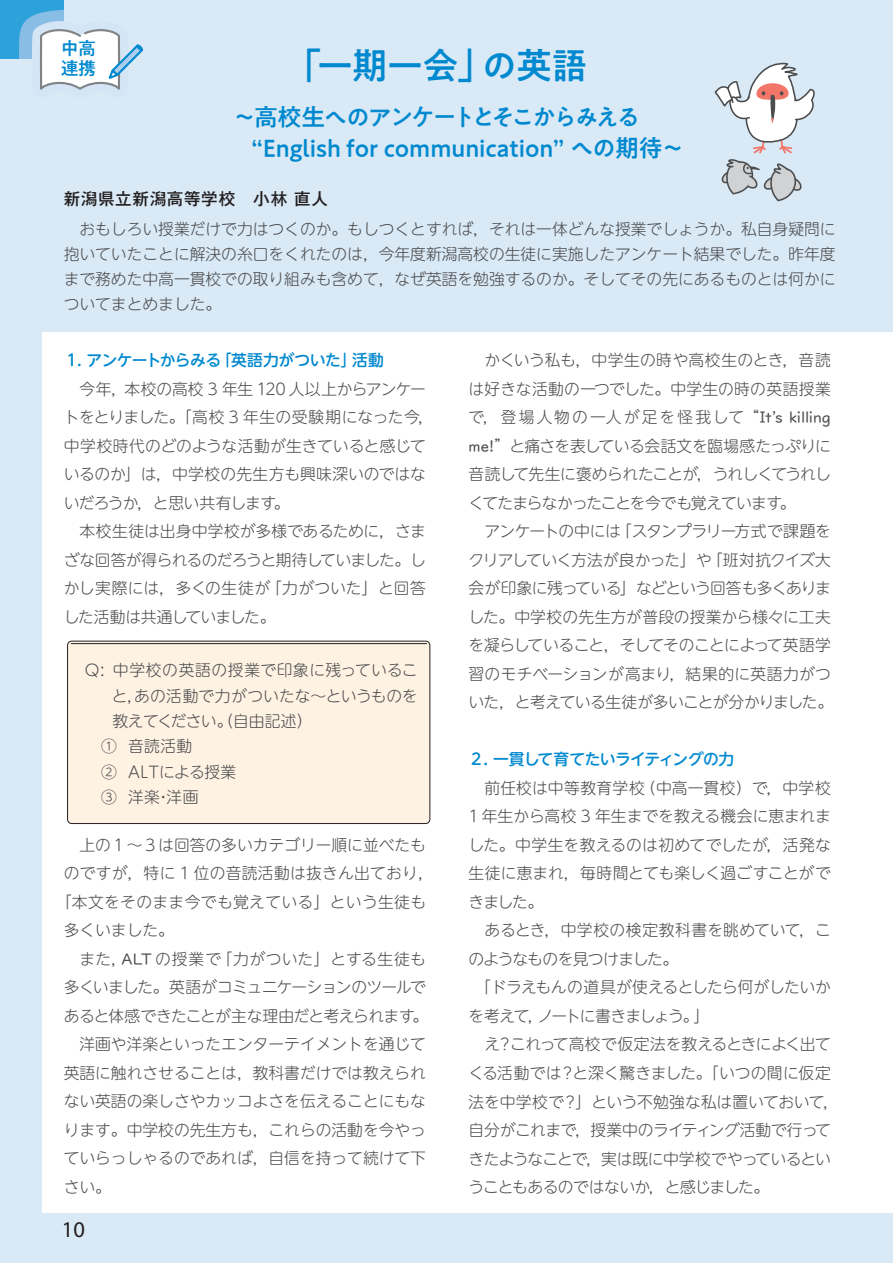
<style>
.page{position:relative;width:893px;height:1263px;background:#d9e9f6}
.page>*{position:absolute;margin:0;border:0;box-sizing:border-box;transform-origin:0 0}
.t1{font:36px "PA1 Gothic Std N Medium 90 msp RKSJ H";letter-spacing:-.02em;color:#0089cf}
.t2{font:24px/30.6px "PA1 Gothic Std N Medium 90 msp RKSJ H";letter-spacing:-.015em;color:#0089cf}
.t3{font:22.5px "Myriad Pro";color:#231f20}
.t4{font:18px/19.4px "PA1 Gothic Std N Medium 90 msp RKSJ H";color:#0089cf}
.t5{font:16.5px "Gothic MB101 Pro Medium 90 msp RKSJ H";letter-spacing:.05em;color:#231f20}
.t6{font:15.75px/28.5px "UD Shin M Go Pro Light 90 msp RKSJ H";color:#4b4c4d;text-align:justify}
.t7{font:15.75px/28.5px "UD Shin M Go Pro Light 90 msp RKSJ H";letter-spacing:-.03em;color:#4b4c4d}
.t8{font:15.75px/25.3px "UD Shin M Go Pro Light 90 msp RKSJ H";letter-spacing:.02em;color:#4b4c4d}
.t9{font:15.75px "UD Shin M Go Pro Light 90 msp RKSJ H";letter-spacing:.025em;color:#4b4c4d}
.t10{font:15.75px "UD Shin M Go Pro Medium 90 msp RKSJ H";letter-spacing:-.035em;color:#0089cf}
.t11{font:15.75px "UD Shin M Go Pro Light 90 msp RKSJ H";letter-spacing:-.045em;color:#4b4c4d}
.t12{font:15.75px "UD Shin M Go Pro Light 90 msp RKSJ H";letter-spacing:-.05em;color:#4b4c4d}
.t13{font:15.75px "UD Shin M Go Pro Light 90 msp RKSJ H";letter-spacing:-.04em;color:#4b4c4d}
.t14{font:15.75px "UD Shin M Go Pro Light 90 msp RKSJ H";letter-spacing:-.02em;color:#4b4c4d}
.t15{font:15.75px "UD Shin M Go Pro Light 90 msp RKSJ H";letter-spacing:-.08em;color:#4b4c4d}
.s1{font-family:"UD Digi Kyo Latin"}
</style>
<div class="page">
<div style="left:42px;top:332px;width:851px;height:881px;background:#fff"></div>
<div style="left:68px;top:641px;width:362px;height:183px;background:#fef2e3;border-radius:4px"></div>
<div style="left:67px;top:641px;width:363px;height:183px;border:1px solid #231f20;border-radius:4px"></div>
<hr style="left:71px;top:643px;width:356px;height:1px;background:#231f20">
<svg style="left:714px;top:62px;width:101px;height:140px"></svg>
<div style="left:0;top:0;width:64px;height:59px;background:#2ca1da"></div>
<svg style="left:19px;top:10px;width:125px;height:80px"></svg>
<p class="t4" style="left:61px;top:41px;width:37px">中高連携</p>
<h1 class="t1" style="left:286px;top:52px;width:303px">「一期一会」の英語</h1>
<h2 class="t2" style="left:251px;top:105px;width:435px;text-indent:-19px">～高校生へのアンケートとそこからみえる“English for communication” への期待～</h2>
<p class="t5" style="left:64px;top:193px;width:266px">新潟県立新潟高等学校　小林 直人</p>
<p class="t6" style="left:64px;top:219px;width:773px;line-height:24.8px;text-indent:16px">おもしろい授業だけで力はつくのか。もしつくとすれば，それは一体どんな授業でしょうか。私自身疑問に抱いていたことに解決の糸口をくれたのは，今年度新潟高校の生徒に実施したアンケート結果でした。昨年度まで務めた中高一貫校での取り組みも含めて，なぜ英語を勉強するのか。そしてその先にあるものとは何かについてまとめました。</p>
<p class="t10" style="left:64px;top:354px;width:322px">１．アンケートからみる「英語力がついた」活動</p>
<p class="t6" style="left:64px;top:377px;width:372px;text-align:left;text-indent:16px">今年，本校の高校 3 年生 120 人以上からアンケートをとりました。「高校 3 年生の受験期になった今，中学校時代のどのような活動が生きていると感じているのか」は，中学校の先生方も興味深いのではないだろうか，と思い共有します。</p>
<p class="t6" style="left:64px;top:519px;width:364px;text-indent:16px">本校生徒は出身中学校が多様であるために，さまざな回答が得られるのだろうと期待していました。しかし実際には，多くの生徒が「力がついた」と回答した活動は共通していました。</p>
<p class="t8" style="left:85px;top:660px;width:334px">Q: 中学校の英語の授業で印象に残っているこ　 と，あの活動で力がついたな～というものを　 教えてください。（自由記述）<br>　① 音読活動<br>　② ALTによる授業<br>　③ 洋楽・洋画</p>
<p class="t6" style="left:79px;top:833px;width:348px">上の１～３は回答の多いカテゴリー順に並べたも</p>
<p class="t8" style="left:64px;top:863px;width:372px">のですが，特に 1 位の音読活動は抜きん出ており，</p>
<p class="t9" style="left:56px;top:896px;width:372px">「本文をそのまま今でも覚えている」という生徒も</p>
<p class="t6" style="left:64px;top:918px;width:112px">多くいました。</p>
<p class="t9" style="left:79px;top:953px;width:348px">また，<span class="s1">ALT</span> の授業で「力がついた」とする生徒も</p>
<p class="t12" style="left:64px;top:982px;width:364px">多くいました。英語がコミュニケーションのツールで</p>
<p class="t7" style="left:64px;top:1004px;width:366px">あると体感できたことが主な理由だと考えられます。</p>
<p class="t6" style="left:79px;top:1032px;width:348px">洋画や洋楽といったエンターテイメントを通じて</p>
<p class="t6" style="left:64px;top:1061px;width:364px">英語に触れさせることは，教科書だけでは教えられ</p>
<p class="t6" style="left:64px;top:1089px;width:364px">ない英語の楽しさやカッコよさを伝えることにもな</p>
<p class="t6" style="left:64px;top:1118px;width:364px">ります。中学校の先生方も，これらの活動を今やっ</p>
<p class="t6" style="left:64px;top:1146px;width:364px">ていらっしゃるのであれば，自信を持って続けて下</p>
<p class="t6" style="left:64px;top:1175px;width:49px">さい。</p>
<h3 class="t3" style="left:62px;top:1216px;width:25px">10</h3>
<p class="t6" style="left:468px;top:348px;width:364px;text-indent:16px">かくいう私も，中学生の時や高校生のとき，音読は好きな活動の一つでした。中学生の時の英語授業で，登場人物の一人が足を怪我して “<span class="s1">It's killing me!</span>”と痛さを表している会話文を臨場感たっぷりに音読して先生に褒められたことが，うれしくてうれしくてたまらなかったことを今でも覚えています。</p>
<p class="t7" style="left:468px;top:519px;width:366px;text-indent:16px">アンケートの中には「スタンプラリー方式で課題をクリアしていく方法が良かった」や「班対抗クイズ大会が印象に残っている」などという回答も多くありました。中学校の先生方が普段の授業から様々に工夫を凝らしていること，そしてそのことによって英語学習のモチベーションが高まり，結果的に英語力がついた，と考えている生徒が多いことが分かりました。</p>
<p class="t10" style="left:468px;top:754px;width:267px">２．一貫して育てたいライティングの力</p>
<p class="t6" style="left:468px;top:776px;width:364px;text-indent:16px">前任校は中等教育学校（中高一貫校）で，中学校1 年生から高校 3 年生までを教える機会に恵まれました。中学生を教えるのは初めてでしたが，活発な生徒に恵まれ，毎時間とても楽しく過ごすことができました。</p>
<p class="t9" style="left:484px;top:925px;width:348px">あるとき，中学校の検定教科書を眺めていて，こ</p>
<p class="t11" style="left:468px;top:953px;width:211px">のようなものを見つけました。</p>
<p class="t6" style="left:475px;top:975px;width:357px">「ドラえもんの道具が使えるとしたら何がしたいか</p>
<p class="t15" style="left:468px;top:1010px;width:243px">を考えて，ノートに書きましょう。」</p>
<p class="t14" style="left:484px;top:1039px;width:348px">え？これって高校で仮定法を教えるときによく出て</p>
<p class="t6" style="left:468px;top:1061px;width:364px">くる活動では？と深く驚きました。「いつの間に仮定</p>
<p class="t6" style="left:468px;top:1089px;width:372px">法を中学校で？」という不勉強な私は置いておいて，</p>
<p class="t7" style="left:468px;top:1118px;width:364px">自分がこれまで，授業中のライティング活動で行って</p>
<p class="t13" style="left:468px;top:1153px;width:364px">きたようなことで，実は既に中学校でやっているとい</p>
<p class="t11" style="left:468px;top:1181px;width:302px">うこともあるのではないか，と感じました。</p>
</div>
